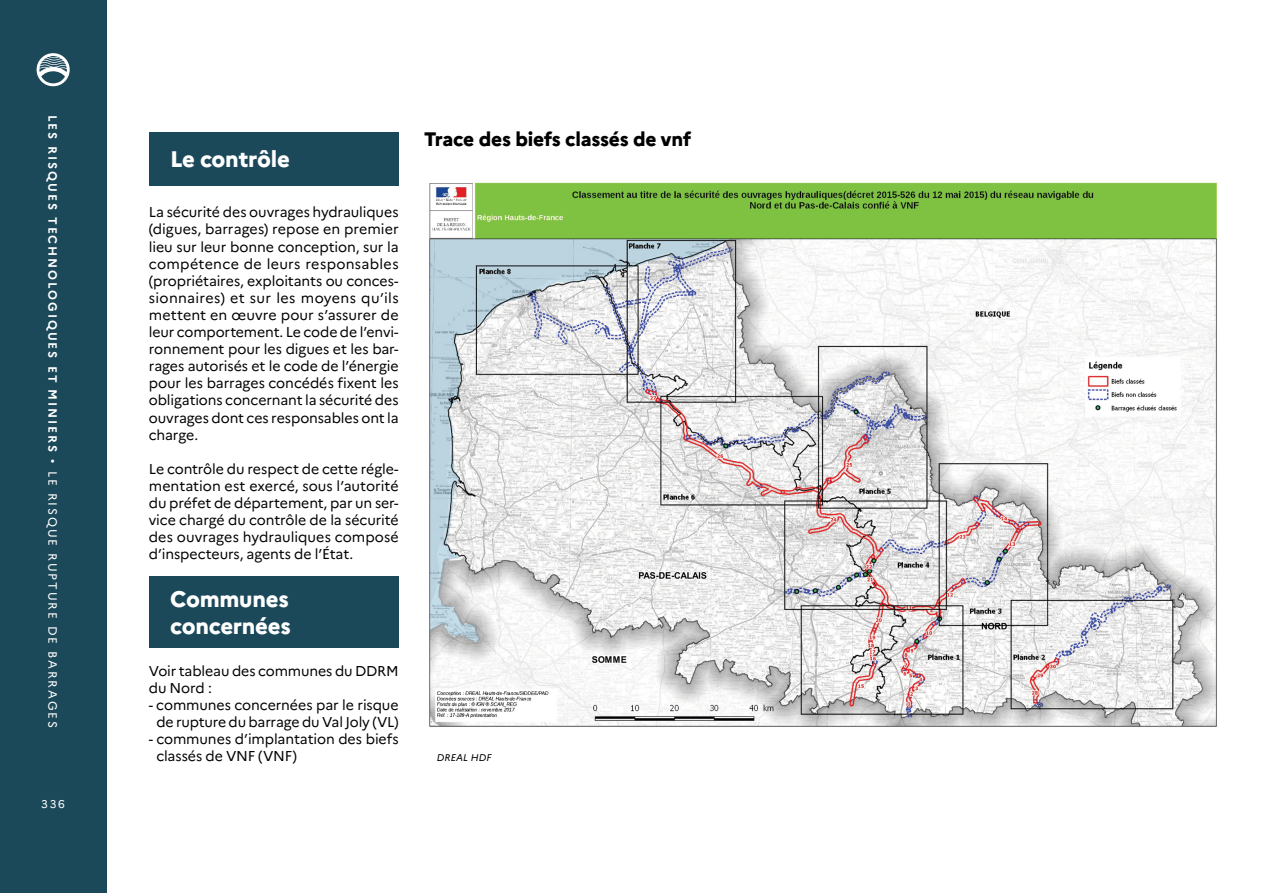
<style>
.page{position:relative;width:1263px;height:893px;background:#fff}
.page>*{position:absolute;margin:0;border:0;box-sizing:border-box;transform-origin:0 0}
.t1{font:800 22.5px/27px "Marianne";letter-spacing:-.01em;color:#fff}
.t2{font:800 19.5px "Marianne";letter-spacing:-.01em;color:#000}
.t3{font:14.25px/17.1px "Marianne";letter-spacing:-.01em;color:#000;text-align:justify}
.t4{font:700 12px "Marianne";letter-spacing:.16em;color:#fff}
.t5{font:11.25px "Marianne";color:#fff}
.t6{font:italic 9.75px "Marianne";letter-spacing:.01em;color:#000}
.s1{font-weight:400}
</style>
<div class="page">
<div style="left:149px;top:132px;width:250px;height:53px;background:#1b495a"></div>
<div style="left:149px;top:577px;width:250px;height:71px;background:#1b495a"></div>
<img style="left:429px;top:182px;width:788px;height:545px">
<div style="left:0;top:0;width:106px;height:893px;background:#1b495a"></div>
<svg style="left:37px;top:53px;width:33px;height:33px"></svg>
<p class="t4" style="left:62px;top:115px;width:615px;rotate:90deg">LES RISQUES TECHNOLOGIQUES ET MINIERS <span class="s1">• LE RISQUE RUPTURE DE BARRAGES</span></p>
<p class="t5" style="left:41px;top:795px;width:25px">336</p>
<h1 class="t1" style="left:170px;top:144px;width:121px">Le contrôle</h1>
<p class="t3" style="left:149px;top:203px;width:251px">La sécurité des ouvrages hydrauliques (digues, barrages) repose en premier lieu sur leur bonne conception, sur la compétence de leurs responsables (propriétaires, exploitants ou conces&shy;sionnaires) et sur les moyens qu’ils mettent en œuvre pour s’assurer de leur comportement. Le code de l’envi&shy;ronnement pour les digues et les bar&shy;rages autorisés et le code de l’énergie pour les barrages concédés fixent les obligations concernant la sécurité des ouvrages dont ces responsables ont la charge.</p>
<p class="t3" style="left:149px;top:459px;width:251px">Le contrôle du respect de cette régle&shy;mentation est exercé, sous l’autorité du préfet de département, par un ser&shy;vice chargé du contrôle de la sécurité des ouvrages hydrauliques composé d’inspecteurs, agents de l’État.</p>
<h1 class="t1" style="left:170px;top:584px;width:122px">Communes concernées</h1>
<p class="t3" style="left:149px;top:661px;width:251px">Voir tableau des communes du DDRM du Nord :</p>
<p class="t3" style="left:149px;top:695px;width:251px;text-align:center">- communes concernées par le risque de rupture du barrage du Val Joly (VL)</p>
<p class="t3" style="left:156px;top:729px;width:244px;text-indent:-7px">- communes d’implantation des biefs classés de VNF (VNF)</p>
<h2 class="t2" style="left:424px;top:124px;width:268px">Trace des biefs classés de vnf</h2>
<p class="t6" style="left:437px;top:750px;width:56px">DREAL HDF</p>
</div>
